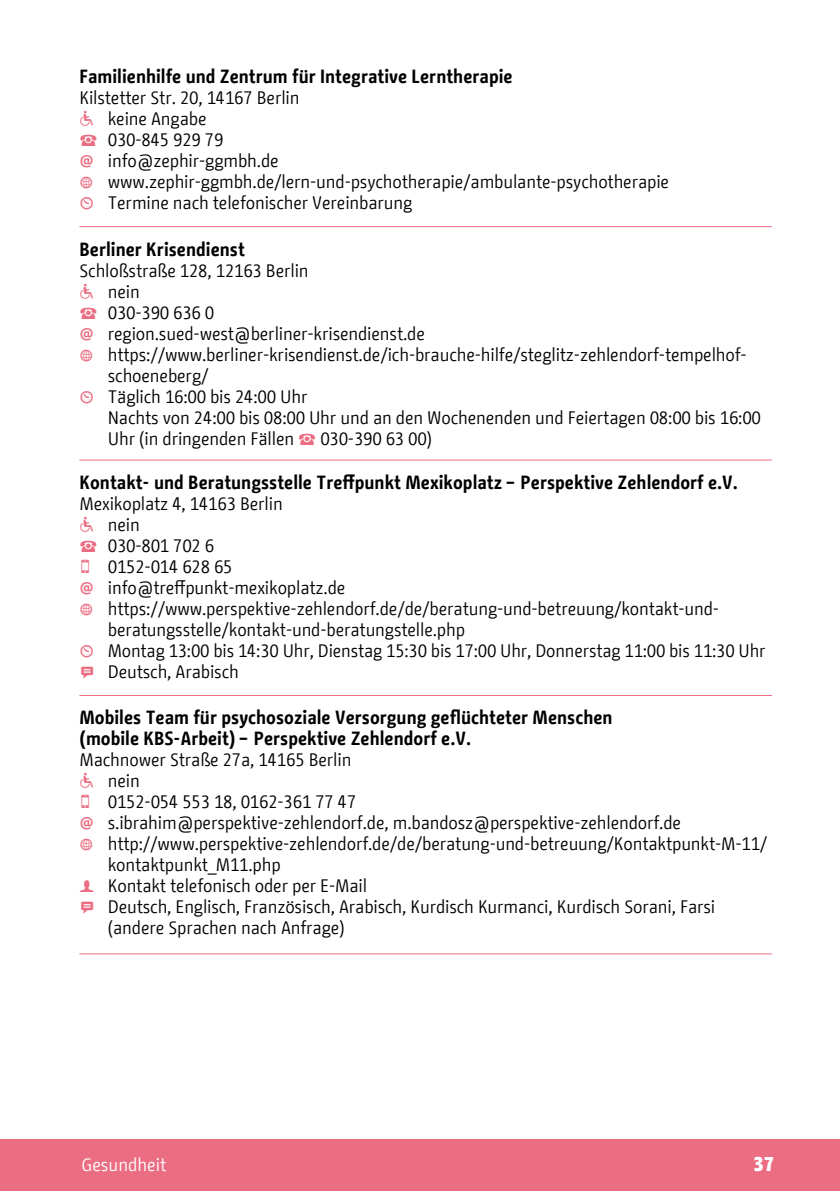
<style>
.page{position:relative;width:840px;height:1191px;background:#fff}
.page>*{position:absolute;margin:0;border:0;box-sizing:border-box;transform-origin:0 0}
.t1{font:900 20px "BMF Change";color:#fff}
.Institution{font:700 19px/21px "BMF Change";color:#000}
.grundtext{font:18px/21px "BMF Change";letter-spacing:-.01em;color:#000}
.t2{font:18px "BMF Change";color:#fff}
.s1{font-family:"Bundesbahn Pi One";font-size:19px;color:#eb6d82}
.s2{font-family:"European Pi One";color:#eb6d82}
.s3{font-family:"Modern Pictograms";font-size:19px;color:#eb6d82}
.s4{font-family:"Modern Pictograms";color:#eb6d82}
.s5{font-family:"Modern Pictograms";font-size:20px;color:#eb6d82}
</style>
<div class="page">
<div style="left:0;top:1140px;width:839px;height:51px;background:#eb6d82"></div>
<hr style="left:79px;top:226px;width:692px;height:1px;background:#eb6d82">
<hr style="left:79px;top:459px;width:692px;height:1px;background:#eb6d82">
<hr style="left:79px;top:695px;width:692px;height:1px;background:#eb6d82">
<hr style="left:79px;top:953px;width:692px;height:1px;background:#eb6d82">
<p class="Institution" style="left:79px;top:66px;width:434px">Familienhilfe und Zentrum für Integrative Lerntherapie</p>
<p class="grundtext" style="left:79px;top:87px;width:221px">Kilstetter Str. 20, 14167 Berlin</p>
<p class="grundtext" style="left:79px;top:108px;width:129px"><span class="s1">-</span> keine Angabe</p>
<p class="grundtext" style="left:79px;top:129px;width:145px"><span class="s2">Z</span> 030-845 929 79</p>
<p class="grundtext" style="left:79px;top:150px;width:201px"><span class="s3">@</span> info@zephir-ggmbh.de</p>
<p class="grundtext" style="left:79px;top:171px;width:591px"><span class="s4">W</span> www.zephir-ggmbh.de/lern-und-psychotherapie/ambulante-psychotherapie</p>
<p class="grundtext" style="left:79px;top:192px;width:334px"><span class="s3">{</span> Termine nach telefonischer Vereinbarung</p>
<p class="Institution" style="left:79px;top:238px;width:167px">Berliner Krisendienst</p>
<p class="grundtext" style="left:79px;top:260px;width:231px">Schloßstraße 128, 12163 Berlin</p>
<p class="grundtext" style="left:79px;top:281px;width:62px"><span class="s1">-</span> nein</p>
<p class="grundtext" style="left:79px;top:302px;width:136px"><span class="s2">Z</span> 030-390 636 0</p>
<p class="grundtext" style="left:79px;top:323px;width:347px"><span class="s3">@</span> region.sued-west@berliner-krisendienst.de</p>
<p class="grundtext" style="left:108px;top:344px;width:640px;text-indent:-28px"><span class="s4">W</span> https://www.berliner-krisendienst.de/ich-brauche-hilfe/steglitz-zehlendorf-tempelhof&shy;schoeneberg/</p>
<p class="grundtext" style="left:108px;top:386px;width:654px;text-indent:-28px"><span class="s3">{</span> Täglich 16:00 bis 24:00 Uhr<br>Nachts von 24:00 bis 08:00 Uhr und an den Wochenenden und Feiertagen 08:00 bis 16:00<br>Uhr (in dringenden Fällen <span class="s2">Z</span> 030-390 63 00)</p>
<p class="Institution" style="left:79px;top:472px;width:659px">Kontakt- und Beratungsstelle Treffpunkt Mexikoplatz – Perspektive Zehlendorf e.V.</p>
<p class="grundtext" style="left:79px;top:493px;width:205px">Mexikoplatz 4, 14163 Berlin</p>
<p class="grundtext" style="left:79px;top:514px;width:62px"><span class="s1">-</span> nein</p>
<p class="grundtext" style="left:79px;top:535px;width:136px"><span class="s2">Z</span> 030-801 702 6</p>
<p class="grundtext" style="left:79px;top:556px;width:155px"><span class="s5">O</span> 0152-014 628 65</p>
<p class="grundtext" style="left:79px;top:577px;width:267px"><span class="s3">@</span> info@treffpunkt-mexikoplatz.de</p>
<p class="grundtext" style="left:108px;top:598px;width:612px;text-indent:-28px"><span class="s4">W</span> https://www.perspektive-zehlendorf.de/de/beratung-und-betreuung/kontakt-und&shy;beratungsstelle/kontakt-und-beratungstelle.php</p>
<p class="grundtext" style="left:79px;top:640px;width:687px"><span class="s3">{</span> Montag 13:00 bis 14:30 Uhr, Dienstag 15:30 bis 17:00 Uhr, Donnerstag 11:00 bis 11:30 Uhr</p>
<p class="grundtext" style="left:79px;top:661px;width:161px"><span class="s3">B</span> Deutsch, Arabisch</p>
<p class="Institution" style="left:79px;top:707px;width:534px">Mobiles Team für psychosoziale Versorgung geflüchteter Menschen (mobile KBS-Arbeit) – Perspektive Zehlendorf e.V.</p>
<p class="grundtext" style="left:79px;top:749px;width:273px">Machnower Straße 27a, 14165 Berlin</p>
<p class="grundtext" style="left:79px;top:770px;width:62px"><span class="s1">-</span> nein</p>
<p class="grundtext" style="left:79px;top:791px;width:278px"><span class="s5">O</span> 0152-054 553 18, 0162-361 77 47</p>
<p class="grundtext" style="left:79px;top:812px;width:603px"><span class="s3">@</span> s.ibrahim@perspektive-zehlendorf.de, m.bandosz@perspektive-zehlendorf.de</p>
<p class="grundtext" style="left:108px;top:833px;width:660px;text-indent:-28px"><span class="s4">W</span> http://www.perspektive-zehlendorf.de/de/beratung-und-betreuung/Kontaktpunkt-M-11/ kontaktpunkt_M11.php</p>
<p class="grundtext" style="left:79px;top:875px;width:289px"><span class="s3">F</span> Kontakt telefonisch oder per E-Mail</p>
<p class="grundtext" style="left:108px;top:896px;width:608px;text-indent:-28px"><span class="s3">B</span> Deutsch, Englisch, Französisch, Arabisch, Kurdisch Kurmanci, Kurdisch Sorani, Farsi (andere Sprachen nach Anfrage)</p>
<p class="t2" style="left:81px;top:1152px;width:87px">Gesundheit</p>
<p class="t1" style="left:753px;top:1150px;width:22px">37</p>
</div>
